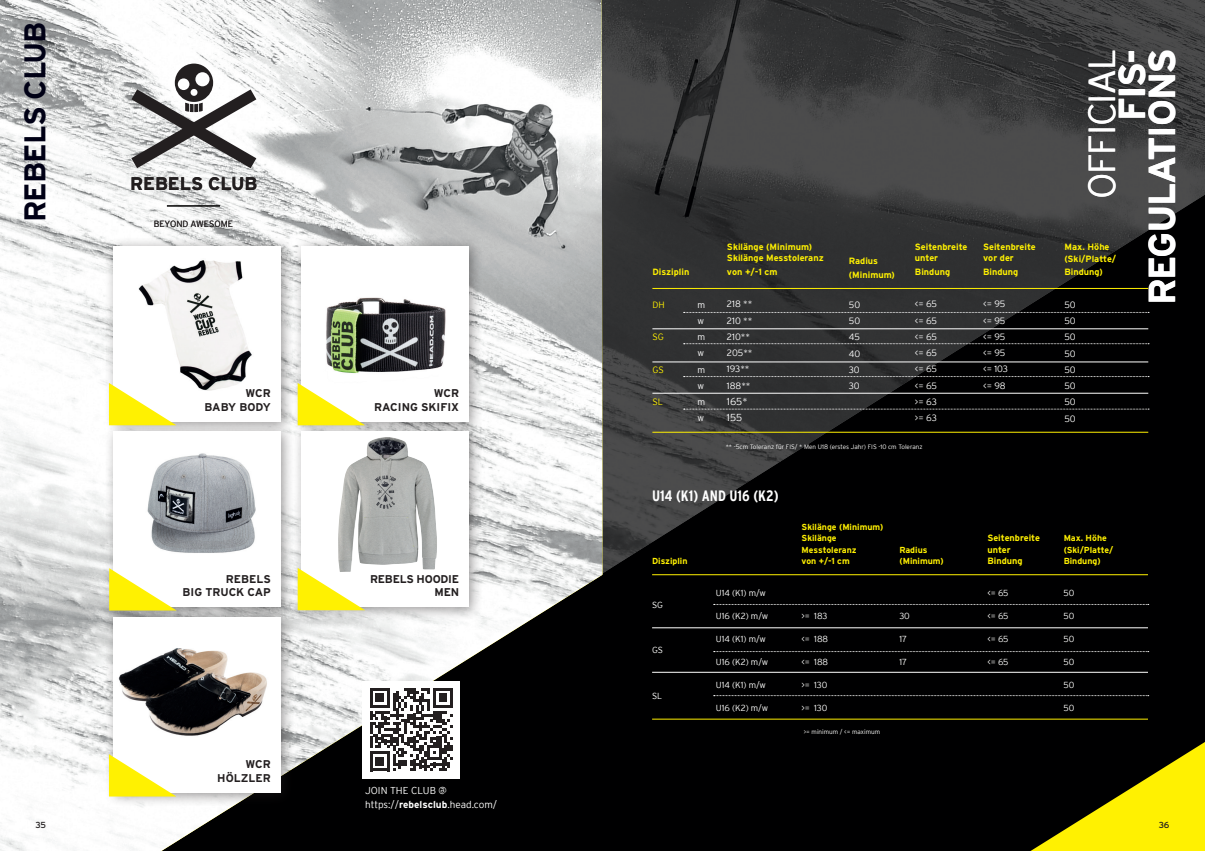
<style>
.page{position:relative;width:1205px;height:851px;background:#fff}
.page>*{position:absolute;margin:0;border:0;box-sizing:border-box;transform-origin:0 0}
.t1{font:700 37.5px/30px "Interstate";letter-spacing:-.03em;color:#fff;text-align:right}
.t2{font:300 37.5px "Interstate";letter-spacing:-.03em;color:#fff}
.t3{font:700 30px "Interstate";letter-spacing:-.03em;color:#010116}
.t4{font:700 18.25px "Interstate";color:#231f20}
.t5{font:700 condensed 15px "Interstate";color:#fff}
.t6{font:700 11.25px/13.5px "Interstate";color:#231f20;text-align:right}
.t7{font:700 11.25px/13.5px "Interstate";letter-spacing:-.02em;color:#231f20;text-align:right}
.t8{font:300 10.12px/16.2px "Interstate";letter-spacing:-.005em;color:#fff}
.t9{font:300 10px/13.8px "Interstate";color:#fff}
.t10{font:700 9.12px/11.2px "Interstate";color:#fff101}
.t11{font:300 9.12px/16.2px "Interstate";color:#fff}
.t12{font:300 9.12px "Interstate";color:#fff101}
.t13{font:300 9px "Interstate";color:#231f20}
.t14{font:300 8.75px "Interstate";color:#fff}
.t15{font:700 8.75px/11.2px "Interstate";color:#fff101}
.t16{font:8.75px "Interstate";color:#231f20}
.t17{font:300 6.38px "Interstate";color:#fff}
.s1{font-weight:700}
</style>
<div class="page">
<img style="left:602px;top:0;width:603px;height:850px">
<img style="left:0;top:0;width:602px;height:850px">
<svg style="left:1014px;top:735px;width:191px;height:115px;background:#6c6601"></svg>
<div style="left:362px;top:680px;width:98px;height:98px;background:#fff"></div>
<svg style="left:370px;top:688px;width:83px;height:83px"></svg>
<div style="left:104px;top:236px;width:191px;height:200px;background:#231f20;opacity:.45"></div>
<div style="left:113px;top:246px;width:167px;height:175px;background:#fff"></div>
<img style="left:138px;top:260px;width:114px;height:131px">
<div style="left:104px;top:422px;width:191px;height:199px;background:#231f20;opacity:.45"></div>
<div style="left:113px;top:431px;width:167px;height:176px;background:#fff"></div>
<img style="left:147px;top:453px;width:109px;height:100px">
<div style="left:104px;top:607px;width:191px;height:200px;background:#231f20;opacity:.45"></div>
<div style="left:113px;top:617px;width:167px;height:175px;background:#fff"></div>
<img style="left:118px;top:648px;width:149px;height:88px">
<div style="left:292px;top:236px;width:191px;height:200px;background:#231f20;opacity:.45"></div>
<div style="left:302px;top:246px;width:167px;height:175px;background:#fff"></div>
<img style="left:326px;top:297px;width:120px;height:77px">
<div style="left:292px;top:422px;width:191px;height:199px;background:#231f20;opacity:.45"></div>
<div style="left:302px;top:431px;width:167px;height:176px;background:#fff"></div>
<img style="left:338px;top:437px;width:99px;height:133px">
<svg style="left:109px;top:383px;width:67px;height:42px"></svg>
<svg style="left:109px;top:568px;width:68px;height:42px"></svg>
<svg style="left:109px;top:754px;width:67px;height:42px"></svg>
<svg style="left:298px;top:383px;width:67px;height:42px"></svg>
<svg style="left:298px;top:567px;width:67px;height:43px"></svg>
<svg style="left:131px;top:64px;width:125px;height:104px"></svg>
<hr style="left:167px;top:206px;width:53px;height:1px;background:#000">
<hr style="left:652px;top:574px;width:496px;height:1px;background:#fff101">
<hr style="left:652px;top:718px;width:496px;height:1px;background:#fff101">
<hr style="left:652px;top:627px;width:496px;height:1px;background:#fff">
<hr style="left:652px;top:672px;width:496px;height:1px;background:#fff">
<svg style="left:714px;top:604px;width:435px;height:1px"></svg>
<svg style="left:714px;top:651px;width:435px;height:1px"></svg>
<svg style="left:714px;top:695px;width:435px;height:1px"></svg>
<hr style="left:652px;top:288px;width:496px;height:1px;background:#fff101">
<hr style="left:652px;top:432px;width:496px;height:1px;background:#fff101">
<hr style="left:652px;top:328px;width:496px;height:1px;background:#fff">
<svg style="left:683px;top:312px;width:466px;height:1px"></svg>
<svg style="left:683px;top:343px;width:466px;height:1px"></svg>
<svg style="left:683px;top:376px;width:466px;height:1px"></svg>
<svg style="left:683px;top:409px;width:466px;height:1px"></svg>
<hr style="left:652px;top:393px;width:496px;height:1px;background:#fff">
<hr style="left:652px;top:361px;width:496px;height:1px;background:#fff">
<hr style="left:167px;top:205px;width:53px;height:1px;background:#000">
<h2 class="t3" style="left:18px;top:222px;width:202px;rotate:-90deg">REBELS CLUB</h2>
<h3 class="t4" style="left:130px;top:173px;width:129px">REBELS CLUB</h3>
<p class="t13" style="left:154px;top:219px;width:81px">BEYOND AWESOME</p>
<p class="t6" style="left:205px;top:386px;width:68px">WCR<br>BABY BODY</p>
<p class="t6" style="left:183px;top:572px;width:90px">REBELS<br>BIG TRUCK CAP</p>
<p class="t6" style="left:217px;top:757px;width:55px">WCR<br>HÖLZLER</p>
<p class="t6" style="left:374px;top:386px;width:86px">WCR<br>RACING SKIFIX</p>
<p class="t7" style="left:370px;top:572px;width:91px">REBELS HOODIE<br>MEN</p>
<p class="t9" style="left:365px;top:783px;width:133px">JOIN THE CLUB @ https://<span class="s1">rebelsclub</span>.head.com/</p>
<p class="t10" style="left:652px;top:266px;width:38px">Disziplin</p>
<p class="t12" style="left:652px;top:299px;width:14px">DH</p>
<p class="t11" style="left:697px;top:296px;width:9px">m w</p>
<p class="t12" style="left:652px;top:332px;width:13px">SG</p>
<p class="t11" style="left:697px;top:328px;width:9px">m w</p>
<p class="t12" style="left:652px;top:364px;width:13px">GS</p>
<p class="t11" style="left:697px;top:361px;width:9px">m w</p>
<p class="t12" style="left:652px;top:397px;width:12px">SL</p>
<p class="t11" style="left:697px;top:393px;width:9px">m w</p>
<p class="t10" style="left:727px;top:241px;width:98px">Skilänge (Minimum)<br>Skilänge Messtoleranz</p>
<p class="t10" style="left:727px;top:266px;width:52px">von +/-1 cm</p>
<p class="t11" style="left:727px;top:296px;width:27px">218 **<br>210 **<br>210**<br>205**<br>193**<br>188**</p>
<p class="t8" style="left:727px;top:393px;width:22px">165*<br>155</p>
<p class="t10" style="left:849px;top:254px;width:47px;line-height:13.8px">Radius (Minimum)</p>
<p class="t11" style="left:849px;top:296px;width:13px;text-align:justify">50<br>50<br>45<br>40<br>30<br>30</p>
<p class="t10" style="left:915px;top:241px;width:54px">Seitenbreite unter</p>
<p class="t10" style="left:915px;top:266px;width:37px">Bindung</p>
<p class="t11" style="left:915px;top:296px;width:24px;text-align:justify">&lt;= 65 &lt;= 65 &lt;= 65 &lt;= 65 &lt;= 65 &lt;= 65 &gt;= 63 &gt;= 63</p>
<p class="t17" style="left:726px;top:443px;width:198px">** -5cm Toleranz für FIS/ * Men U18 (erstes Jahr) FIS -10 cm Toleranz</p>
<h3 class="t5" style="left:652px;top:487px;width:128px">U14 (K1) AND U16 (K2)</h3>
<p class="t10" style="left:983px;top:241px;width:54px">Seitenbreite vor der</p>
<p class="t10" style="left:983px;top:266px;width:37px">Bindung</p>
<p class="t11" style="left:983px;top:296px;width:26px">&lt;= 95 &lt;= 95 &lt;= 95 &lt;= 95 &lt;= 103 &lt;= 98</p>
<h1 class="t2" style="left:1081px;top:199px;width:152px;rotate:-90deg">OFFICIAL</h1>
<h1 class="t1" style="left:1117px;top:305px;width:258px;rotate:-90deg">FIS-<br>REGULATIONS</h1>
<p class="t10" style="left:1064px;top:241px;width:53px">Max. Höhe (Ski/Platte/</p>
<p class="t10" style="left:1064px;top:266px;width:40px">Bindung)</p>
<p class="t11" style="left:1064px;top:296px;width:13px;text-align:justify">50<br>50<br>50<br>50<br>50<br>50<br>50<br>50</p>
<p class="t15" style="left:652px;top:555px;width:37px">Disziplin</p>
<p class="t14" style="left:652px;top:599px;width:12px">SG</p>
<p class="t14" style="left:652px;top:645px;width:12px">GS</p>
<p class="t14" style="left:652px;top:691px;width:12px">SL</p>
<p class="t15" style="left:801px;top:521px;width:83px">Skilänge (Minimum)<br>Skilänge<br>Messtoleranz<br>von +/-1 cm</p>
<p class="t15" style="left:899px;top:543px;width:46px">Radius (Minimum)</p>
<p class="t10" style="left:987px;top:532px;width:54px">Seitenbreite unter<br>Bindung</p>
<p class="t15" style="left:1063px;top:532px;width:51px">Max. Höhe (Ski/Platte/<br>Bindung)</p>
<p class="t14" style="left:716px;top:588px;width:52px">U14 (K1) m/w</p>
<p class="t14" style="left:987px;top:588px;width:23px">&lt;= 65</p>
<p class="t14" style="left:1063px;top:588px;width:12px">50</p>
<p class="t14" style="left:716px;top:611px;width:54px">U16 (K2) m/w</p>
<p class="t14" style="left:801px;top:611px;width:27px">&gt;= 183</p>
<p class="t14" style="left:899px;top:611px;width:12px">30</p>
<p class="t14" style="left:987px;top:611px;width:23px">&lt;= 65</p>
<p class="t14" style="left:1063px;top:611px;width:12px">50</p>
<p class="t14" style="left:716px;top:634px;width:52px">U14 (K1) m/w</p>
<p class="t14" style="left:801px;top:634px;width:28px">&lt;= 188</p>
<p class="t14" style="left:899px;top:634px;width:9px">17</p>
<p class="t14" style="left:987px;top:634px;width:23px">&lt;= 65</p>
<p class="t14" style="left:1063px;top:634px;width:12px">50</p>
<p class="t14" style="left:716px;top:656px;width:54px">U16 (K2) m/w</p>
<p class="t14" style="left:801px;top:656px;width:28px">&lt;= 188</p>
<p class="t14" style="left:899px;top:656px;width:9px">17</p>
<p class="t14" style="left:987px;top:656px;width:23px">&lt;= 65</p>
<p class="t14" style="left:1063px;top:656px;width:12px">50</p>
<p class="t14" style="left:716px;top:679px;width:52px">U14 (K1) m/w</p>
<p class="t14" style="left:801px;top:679px;width:27px">&gt;= 130</p>
<p class="t14" style="left:1063px;top:679px;width:12px">50</p>
<p class="t14" style="left:716px;top:702px;width:54px">U16 (K2) m/w</p>
<p class="t14" style="left:801px;top:702px;width:27px">&gt;= 130</p>
<p class="t14" style="left:1063px;top:702px;width:12px">50</p>
<p class="t17" style="left:804px;top:727px;width:78px">&gt;= minimum / &lt;= maximum</p>
<p class="t16" style="left:35px;top:819px;width:12px">35</p>
<p class="t16" style="left:1159px;top:819px;width:12px">36</p>
</div>
